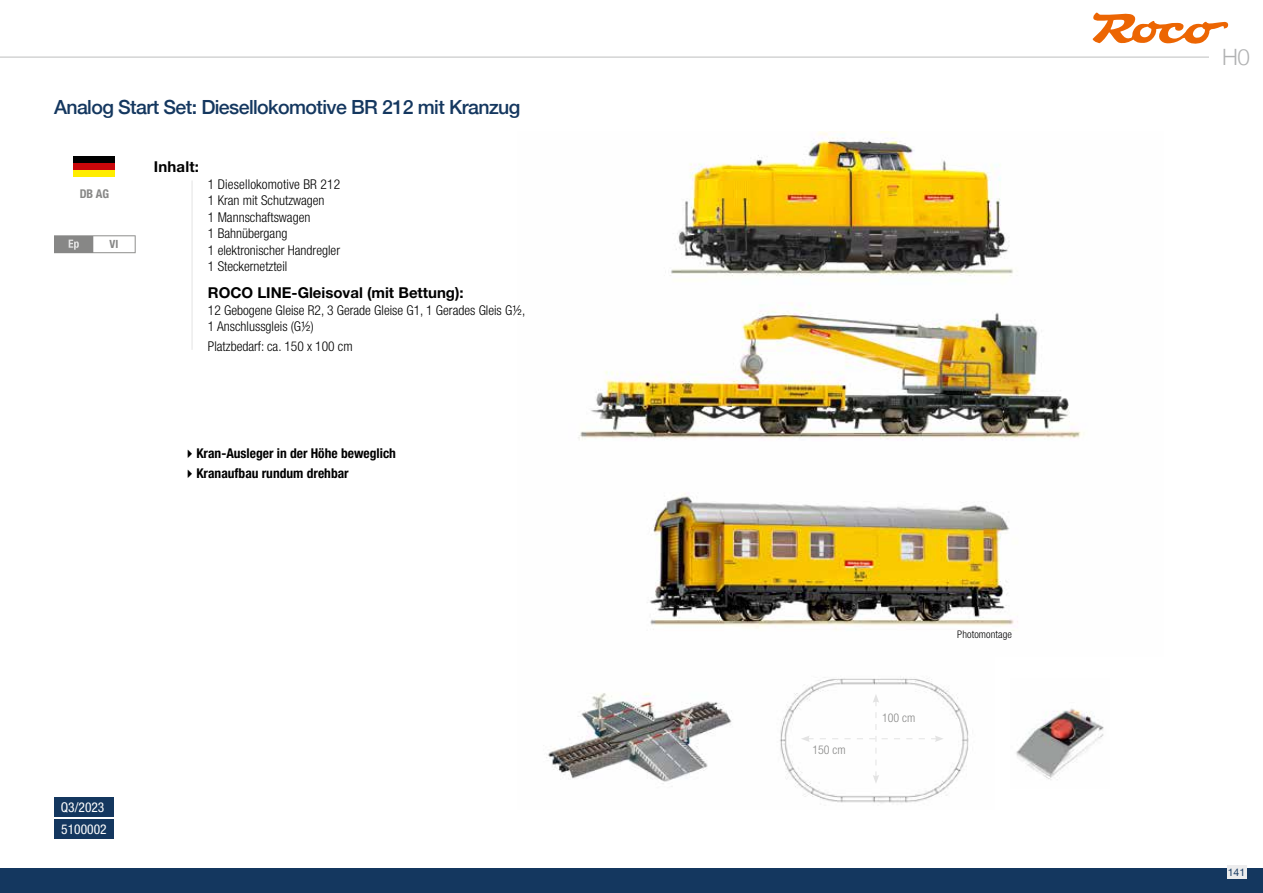
<style>
.page{position:relative;width:1263px;height:893px;background:#fff}
.page>*{position:absolute;margin:0;border:0;box-sizing:border-box;transform-origin:0 0}
.t1{font:300 22.5px "Helvetica Neue";color:#b1b2b3}
.t2{font:500 19.5px "Helvetica Neue";letter-spacing:-.03em;color:#14375f}
.t3{font:700 15px "Helvetica Neue LT Std";color:#000}
.t4{font:300 condensed 13.5px/16.5px "Helvetica Neue LT Std";color:#000}
.t5{font:700 condensed 13.5px "Helvetica Neue LT Std";color:#000}
.t6{font:condensed 13.5px "Helvetica Neue LT Std";color:#fff}
.t7{font:300 condensed 12px "Helvetica Neue LT Std";color:#878786}
.t8{font:700 condensed 12px "Helvetica Neue";color:#878786}
.t9{font:700 condensed 11.4px "Helvetica Neue LT Std";color:#878786}
.t10{font:300 condensed 10.5px "Helvetica Neue LT Std";letter-spacing:.01em;color:#000}
.t11{font:10.5px "Helvetica Neue";color:#14375f}
</style>
<div class="page">
<hr style="left:0;top:57px;width:1263px;height:1px;background:#bdbebe">
<svg style="left:0;top:868px;width:1px;height:25px"></svg>
<div style="left:1px;top:868px;width:1262px;height:25px;background:#14375f"></div>
<div style="left:1227px;top:865px;width:19px;height:14px;background:#ececed"></div>
<svg style="left:1092px;top:12px;width:136px;height:32px"></svg>
<div style="left:1209px;top:43px;width:54px;height:34px;background:#fff"></div>
<img style="left:546px;top:677px;width:423px;height:126px">
<img style="left:1016px;top:708px;width:88px;height:72px">
<img style="left:578px;top:131px;width:507px;height:499px">
<hr style="left:192px;top:180px;width:1px;height:170px;background:#e3e3e3">
<svg style="left:54px;top:235px;width:82px;height:18px"></svg>
<div style="left:54px;top:820px;width:60px;height:19px;background:#14375f"></div>
<div style="left:54px;top:798px;width:60px;height:19px;background:#14375f"></div>
<svg style="left:801px;top:694px;width:143px;height:90px"></svg>
<div style="left:74px;top:156px;width:41px;height:7px;background:#000"></div>
<div style="left:74px;top:163px;width:41px;height:7px;background:#c9070a"></div>
<div style="left:74px;top:170px;width:41px;height:6px;background:#ffed00"></div>
<h2 class="t2" style="left:54px;top:91px;width:468px">Analog Start Set: Diesellokomotive BR 212 mit Kranzug</h2>
<p class="t8" style="left:80px;top:183px;width:31px">DB AG</p>
<p class="t9" style="left:110px;top:237px;width:10px">VI</p>
<p class="t3" style="left:154px;top:158px;width:47px">Inhalt:</p>
<p class="t4" style="left:208px;top:176px;width:134px">1 Diesellokomotive BR 212<br>1 Kran mit Schutzwagen<br>1 Mannschaftswagen<br>1 Bahnübergang<br>1 elektronischer Handregler<br>1 Steckernetzteil</p>
<p class="t3" style="left:208px;top:284px;width:257px">ROCO LINE-Gleisoval (mit Bettung):</p>
<p class="t4" style="left:208px;top:302px;width:319px">12 Gebogene Gleise R2, 3 Gerade Gleise G1, 1 Gerades Gleis G½,<br>1 Anschlussgleis (G½)</p>
<p class="t4" style="left:208px;top:338px;width:146px">Platzbedarf: ca. 150 x 100 cm</p>
<p class="t5" style="left:183px;top:445px;width:215px">✔Kran-Ausleger in der Höhe beweglich</p>
<p class="t5" style="left:183px;top:464px;width:167px">✔Kranaufbau rundum drehbar</p>
<p class="t6" style="left:61px;top:799px;width:45px">Q3/2023</p>
<p class="t6" style="left:61px;top:822px;width:47px">5100002</p>
<h1 class="t1" style="left:1222px;top:39px;width:29px">H0</h1>
<p class="t7" style="left:812px;top:743px;width:35px">150 cm</p>
<p class="t7" style="left:882px;top:711px;width:35px">100 cm</p>
<p class="t10" style="left:957px;top:628px;width:56px">Photomontage</p>
<p class="t11" style="left:1228px;top:865px;width:19px">141</p>
</div>
